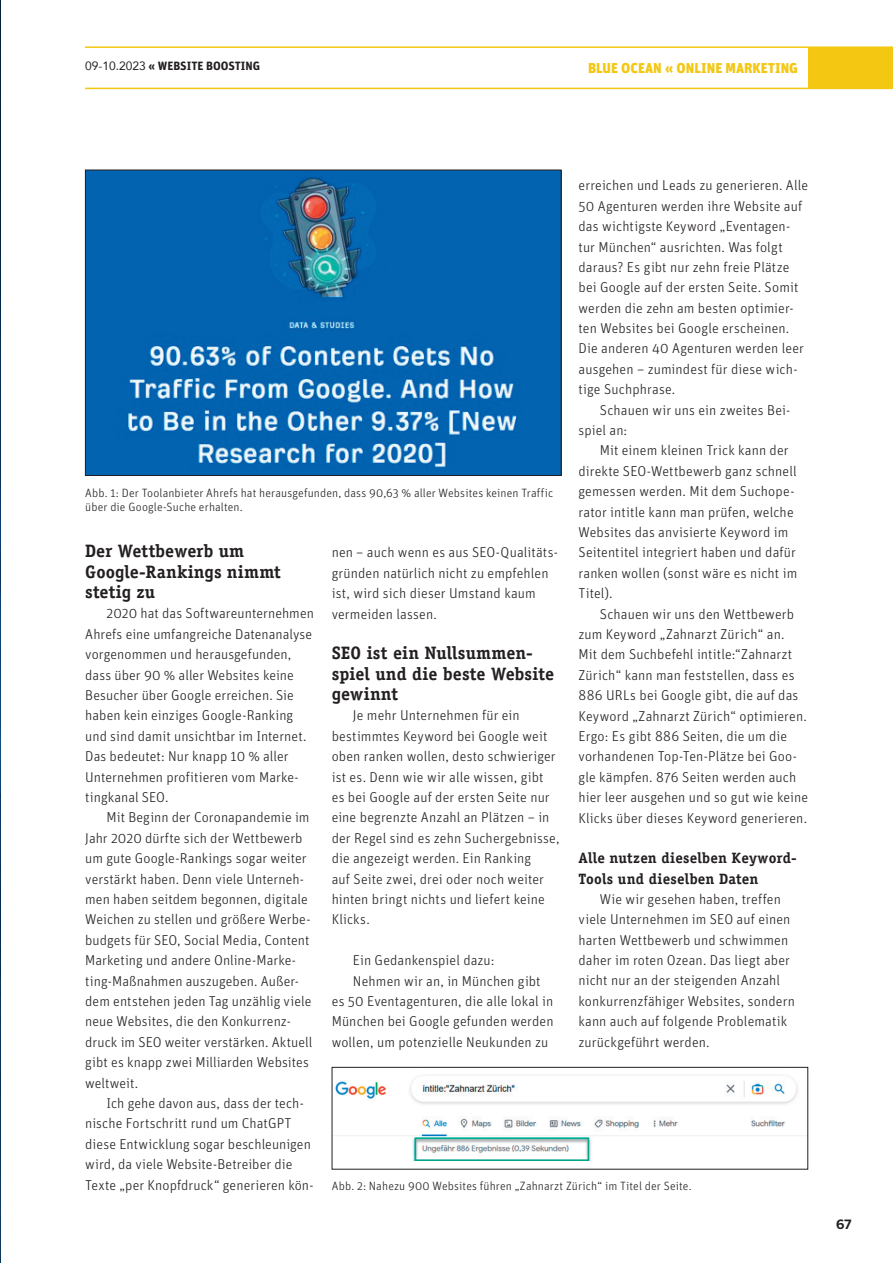
<style>
.page{position:relative;width:893px;height:1263px;background:#fff}
.page>*{position:absolute;margin:0;border:0;box-sizing:border-box;transform-origin:0 0}
.t1{font:700 18px/20.4px "Officina Serif Std";letter-spacing:.005em;color:#231f20}
.t2{font:700 15px/20.4px "Officina Serif Std";letter-spacing:.015em;color:#231f20}
.t3{font:300 14.25px/20.4px "Unit";letter-spacing:.01em;color:#231f20}
.t4{font:900 14.25px "Unit";color:#f3c712}
.t5{font:700 12.75px "Benton Sans";color:#231f20}
.t6{font:300 12px/14.4px "Unit";letter-spacing:.01em;color:#231f20}
.t7{font:700 12px "Unit";color:#231f20}
.s1{font-family:"Avenir";font-weight:400}
</style>
<div class="page">
<div style="left:808px;top:47px;width:85px;height:41px;background:#f3c712"></div>
<hr style="left:85px;top:46px;width:808px;height:2px;background:#f3c712">
<hr style="left:85px;top:88px;width:808px;height:1px;background:#f3c712">
<img style="left:0;top:0;width:1px;height:1263px">
<img style="left:87px;top:172px;width:472px;height:302px">
<div style="left:85px;top:170px;width:476px;height:306px;border:1px solid #231f20"></div>
<img style="left:334px;top:1076px;width:472px;height:84px">
<div style="left:332px;top:1067px;width:476px;height:102px;border:1px solid #231f20"></div>
<p class="t7" style="left:85px;top:59px;width:177px"><span class="s1">09-10.2023</span> « WEBSITE BOOSTING</p>
<p class="t4" style="left:588px;top:59px;width:211px">BLUE OCEAN « ONLINE MARKETING</p>
<p class="t3" style="left:578px;top:175px;width:231px">erreichen und Leads zu generieren. Alle 50 Agenturen werden ihre Website auf das wichtigste Keyword „Eventagen&shy;tur München“ ausrichten. Was folgt daraus? Es gibt nur zehn freie Plätze bei Google auf der ersten Seite. Somit werden die zehn am besten optimier&shy;ten Websites bei Google erscheinen.<br>Die anderen 40 Agenturen werden leer ausgehen – zumindest für diese wich&shy;tige Suchphrase.</p>
<p class="t3" style="left:578px;top:399px;width:213px;text-indent:21px">Schauen wir uns ein zweites Bei&shy;spiel an:</p>
<p class="t3" style="left:578px;top:440px;width:220px;text-indent:21px">Mit einem kleinen Trick kann der direkte SEO-Wettbewerb ganz schnell gemessen werden. Mit dem Suchope&shy;rator intitle kann man prüfen, welche<br>Websites das anvisierte Keyword im<br>Seitentitel integriert haben und dafür ranken wollen (sonst wäre es nicht im<br>Titel).</p>
<p class="t3" style="left:578px;top:603px;width:231px;text-indent:21px">Schauen wir uns den Wettbewerb zum Keyword „Zahnarzt Zürich“ an.<br>Mit dem Suchbefehl intitle:“Zahnarzt Zürich“ kann man feststellen, dass es 886 URLs bei Google gibt, die auf das Keyword „Zahnarzt Zürich“ optimieren.<br>Ergo: Es gibt 886 Seiten, die um die vorhandenen Top-Ten-Plätze bei Goo&shy;gle kämpfen. 876 Seiten werden auch hier leer ausgehen und so gut wie keine Klicks über dieses Keyword generieren.</p>
<p class="t2" style="left:578px;top:848px;width:220px">Alle nutzen dieselben Keyword-<br>Tools und dieselben Daten</p>
<p class="t3" style="left:578px;top:889px;width:218px;text-indent:21px">Wie wir gesehen haben, treffen viele Unternehmen im SEO auf einen harten Wettbewerb und schwimmen daher im roten Ozean. Das liegt aber nicht nur an der steigenden Anzahl konkurrenzfähiger Websites, sondern kann auch auf folgende Problematik zurückgeführt werden.</p>
<p class="t6" style="left:85px;top:485px;width:469px">Abb. 1: Der Toolanbieter Ahrefs hat herausgefunden, dass 90,63 % aller Websites keinen Traffic über die Google-Suche erhalten.</p>
<p class="t1" style="left:85px;top:541px;width:197px">Der Wettbewerb um<br>Google-Rankings nimmt stetig zu</p>
<p class="t3" style="left:85px;top:603px;width:230px;text-indent:21px">2020 hat das Softwareunternehmen Ahrefs eine umfangreiche Datenanalyse vorgenommen und herausgefunden, dass über 90 % aller Websites keine Besucher über Google erreichen. Sie haben kein einziges Google-Ranking und sind damit unsichtbar im Internet.<br>Das bedeutet: Nur knapp 10 % aller Unternehmen profitieren vom Marke&shy;tingkanal SEO.</p>
<p class="t3" style="left:85px;top:807px;width:229px;text-indent:21px">Mit Beginn der Coronapandemie im Jahr 2020 dürfte sich der Wettbewerb um gute Google-Rankings sogar weiter verstärkt haben. Denn viele Unterneh&shy;men haben seitdem begonnen, digitale Weichen zu stellen und größere Werbe&shy;budgets für SEO, Social Media, Content Marketing und andere Online-Marke&shy;ting-Maßnahmen auszugeben. Außer&shy;dem entstehen jeden Tag unzählig viele neue Websites, die den Konkurrenz&shy;druck im SEO weiter verstärken. Aktuell gibt es knapp zwei Milliarden Websites weltweit.</p>
<p class="t3" style="left:85px;top:1093px;width:230px;text-indent:21px">Ich gehe davon aus, dass der tech&shy;nische Fortschritt rund um ChatGPT diese Entwicklung sogar beschleunigen wird, da viele Website-Betreiber die Texte „per Knopfdruck“ generieren kön-</p>
<p class="t3" style="left:332px;top:542px;width:228px">nen – auch wenn es aus SEO-Qualitäts&shy;gründen natürlich nicht zu empfehlen ist, wird sich dieser Umstand kaum vermeiden lassen.</p>
<p class="t1" style="left:332px;top:643px;width:224px">SEO ist ein Nullsummen&shy;spiel und die beste Website gewinnt</p>
<p class="t3" style="left:332px;top:705px;width:229px;text-indent:21px">Je mehr Unternehmen für ein bestimmtes Keyword bei Google weit oben ranken wollen, desto schwieriger ist es. Denn wie wir alle wissen, gibt es bei Google auf der ersten Seite nur eine begrenzte Anzahl an Plätzen – in der Regel sind es zehn Suchergebnisse, die angezeigt werden. Ein Ranking<br>auf Seite zwei, drei oder noch weiter hinten bringt nichts und liefert keine Klicks.</p>
<p class="t3" style="left:353px;top:950px;width:143px">Ein Gedankenspiel dazu:</p>
<p class="t3" style="left:353px;top:970px;width:189px">Nehmen wir an, in München gibt</p>
<p class="t3" style="left:332px;top:991px;width:223px">es 50 Eventagenturen, die alle lokal in</p>
<p class="t3" style="left:332px;top:1011px;width:223px">München bei Google gefunden werden</p>
<p class="t3" style="left:332px;top:1031px;width:218px">wollen, um potenzielle Neukunden zu</p>
<p class="t6" style="left:332px;top:1178px;width:361px">Abb. 2: Nahezu 900 Websites führen „Zahnarzt Zürich“ im Titel der Seite.</p>
<p class="t5" style="left:836px;top:1217px;width:17px">67</p>
</div>
